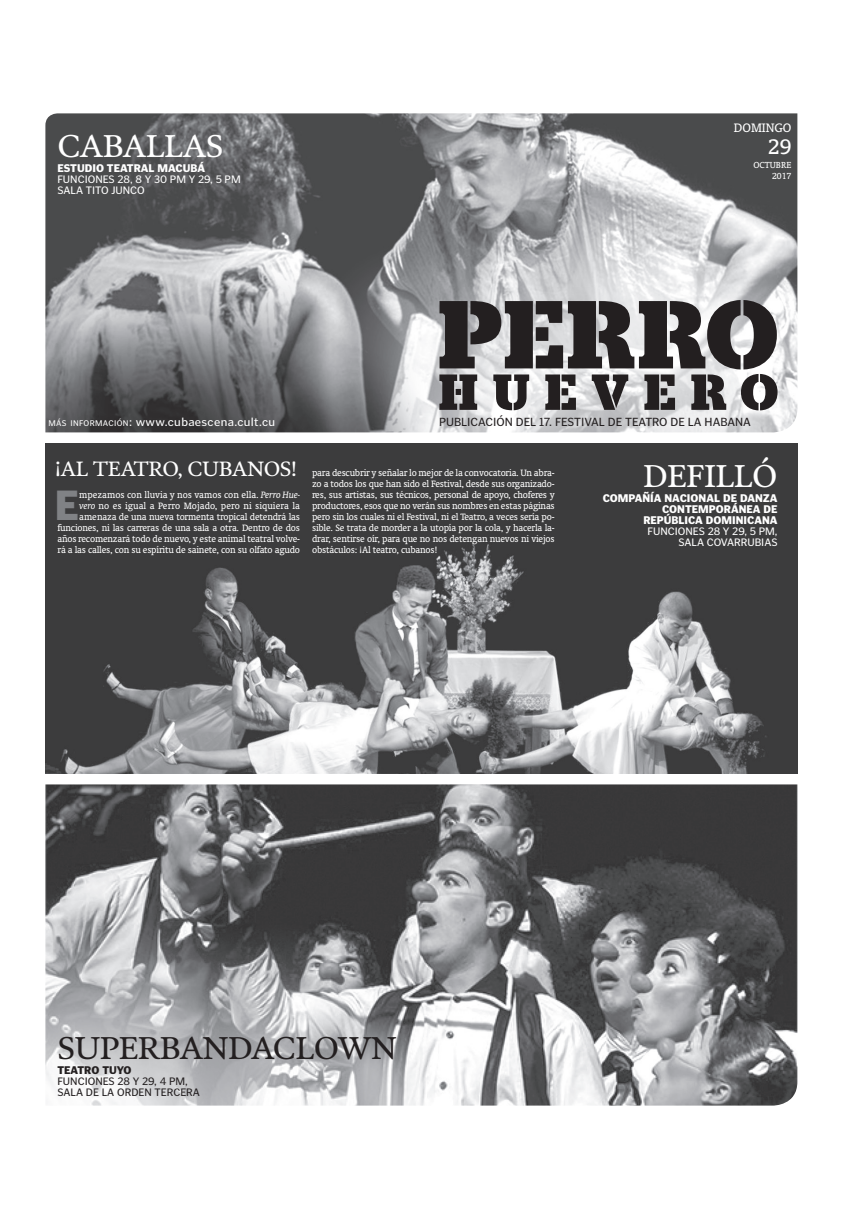
<style>
.page{position:relative;width:857px;height:1219px;background:#fff}
.page>*{position:absolute;margin:0;border:0;box-sizing:border-box;transform-origin:0 0}
.t1{font:900 41.7px "Poynter Gothic Text";color:#808285}
.t2{font:32px "Poynter Text Roman Two";letter-spacing:-.025em;color:#fff}
.t3{font:32px "Poynter Text Roman Two";letter-spacing:-.025em;color:#231f20}
.t4{font:24px "Oranda BT";color:#fff}
.t5{font:14px "Oranda BT";color:#fff}
.t6{font:12px "Poynter Gothic Text";color:#231f20}
.t7{font:12px "Poynter Gothic Text";letter-spacing:.03em;color:#fff}
.t8{font:900 11px/11px "Poynter Gothic Text";color:#fff;text-align:right}
.t9{font:11px/11px "Poynter Gothic Text";color:#fff;text-align:right}
.t10{font:11px/11px "Poynter Gothic Text";color:#231f20}
.t11{font:900 11px "Poynter Gothic Text";color:#231f20}
.t12{font:10.5px/11px "Oranda BT";letter-spacing:-.02em;color:#fff;text-align:right}
.t13{font:10px/11px "Oranda BT";color:#fff;text-align:right}
.s1{font-size:8.4px}
.s2{font-style:inherit}
.s3{font-family:"Poynter Text Roman Two";font-size:21px}
.s4{font-style:italic}
</style>
<div class="page">
<img style="left:45px;top:784px;width:752px;height:322px">
<img style="left:45px;top:443px;width:752px;height:330px">
<img style="left:45px;top:113px;width:752px;height:319px">
<svg style="left:439px;top:300px;width:338px;height:110px;background:#767475"></svg>
<h2 class="t2" style="left:57px;top:126px;width:168px">CABALLAS</h2>
<p class="t8" style="left:57px;top:163px;width:149px">ESTUDIO TEATRAL MACUBÁ</p>
<p class="t9" style="left:57px;top:174px;width:185px;text-align:left">FUNCIONES 28, 8 Y 30 PM Y 29, 5 PM<br>SALA TITO JUNCO</p>
<h3 class="t5" style="left:733px;top:120px;width:59px">DOMINGO</h3>
<h3 class="t4" style="left:767px;top:133px;width:25px">29</h3>
<p class="t13" style="left:753px;top:160px;width:39px">OCTUBRE<br>2017</p>
<p class="t7" style="left:48px;top:416px;width:228px"><span class="s1">MÁS INFORMACIÓN</span><span class="s2">:</span> www.cubaescena.cult.cu</p>
<p class="t6" style="left:439px;top:416px;width:313px">PUBLICACIÓN DEL 17. FESTIVAL DE TEATRO DE LA HABANA</p>
<p class="t12" style="left:312px;top:468px;width:244px;text-align:justify;text-indent:-257px"><span class="s3">¡AL TEATRO, CUBANOS!</span> para descubrir y señalar lo mejor de la convocatoria. Un abra&shy;zo a todos los que han sido el Festival, desde sus organizado&shy;res, sus artistas, sus técnicos, personal de apoyo, choferes y productores, esos que no verán sus nombres en estas páginas pero sin los cuales ni el Festival, ni el Teatro, a veces sería po&shy;sible. Se trata de morder a la utopía por la cola, y hacerla la&shy;drar, sentirse oír, para que no nos detengan nuevos ni viejos obstáculos: ¡Al teatro, cubanos!</p>
<h1 class="t1" style="left:55px;top:482px;width:26px">E</h1>
<p class="t12" style="left:57px;top:490px;width:244px">mpezamos con lluvia y nos vamos con ella. <span class="s4">Perro Hue-<br>vero</span> no es igual a Perro Mojado, pero ni siquiera la amenaza de una nueva tormenta tropical detendrá las funciones, ni las carreras de una sala a otra. Dentro de dos años recomenzará todo de nuevo, y este animal teatral volve&shy;rá a las calles, con su espíritu de sainete, con su olfato agudo</p>
<h2 class="t2" style="left:642px;top:456px;width:136px">DEFILLÓ</h2>
<p class="t8" style="left:602px;top:493px;width:176px">COMPAÑÍA NACIONAL DE DANZA<br>CONTEMPORÁNEA DE<br>REPÚBLICA DOMINICANA</p>
<p class="t9" style="left:647px;top:526px;width:131px">FUNCIONES 28 Y 29, 5 PM,<br>SALA COVARRUBIAS</p>
<h2 class="t3" style="left:57px;top:1028px;width:341px">SUPERBANDACLOWN</h2>
<p class="t11" style="left:57px;top:1064px;width:76px">TEATRO TUYO</p>
<p class="t10" style="left:57px;top:1076px;width:144px">FUNCIONES 28 Y 29, 4 PM,<br>SALA DE LA ORDEN TERCERA</p>
</div>
